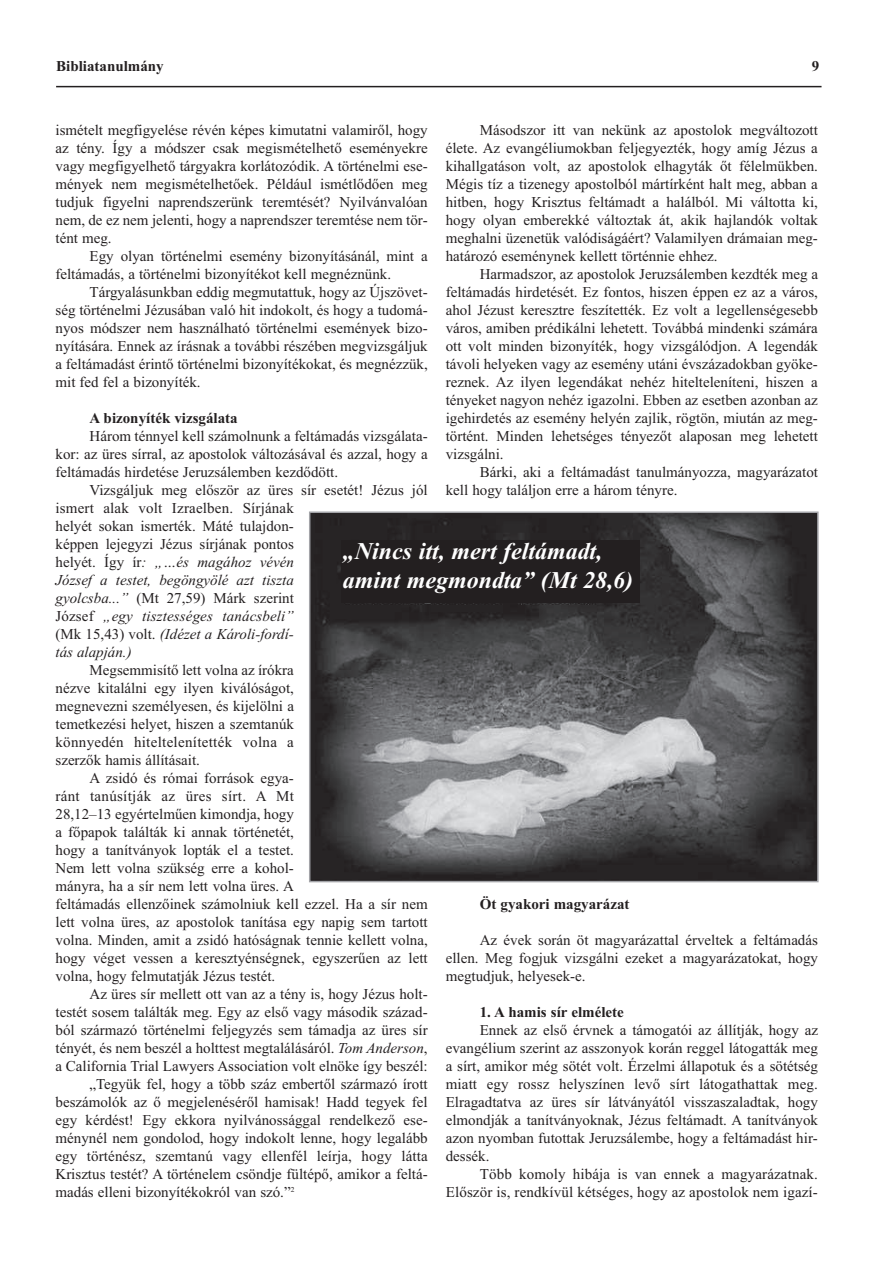
<style>
.page{position:relative;width:893px;height:1263px;background:#fff}
.page>*{position:absolute;margin:0;border:0;box-sizing:border-box;transform-origin:0 0}
.t1{font:italic 700 24px/28.8px "Times New Roman";color:#fff}
.t2{font:15px/18px "Times New Roman";color:#231f20;text-align:justify}
.t3{font:700 15px "Times New Roman";color:#231f20}
.s1{font-style:italic}
</style>
<div class="page">
<hr style="left:56px;top:86px;width:765px;height:1px;background:#231f20">
<img style="left:312px;top:514px;width:504px;height:365px">
<div style="left:309px;top:511px;width:510px;height:371px;border:2px solid #a3a4a8"></div>
<div style="left:341px;top:541px;width:298px;height:62px;background:#231f20"></div>
<p class="t3" style="left:56px;top:57px;width:109px">Bibliatanulmány</p>
<p class="t3" style="left:812px;top:57px;width:9px">9</p>
<p class="t2" style="left:56px;top:121px;width:374px">ismételt megfigyelése révén képes kimutatni valamiről, hogy az tény. Így a módszer csak megismételhető eseményekre vagy megfigyelhető tárgyakra korlátozódik. A történelmi ese&shy;mények nem megismételhetőek. Például ismétlődően meg tudjuk figyelni naprendszerünk teremtését? Nyilvánvalóan nem, de ez nem jelenti, hogy a naprendszer teremtése nem tör&shy;tént meg.</p>
<p class="t2" style="left:56px;top:247px;width:374px;text-indent:34px">Egy olyan történelmi esemény bizonyításánál, mint a feltámadás, a történelmi bizonyítékot kell megnéznünk.</p>
<p class="t2" style="left:56px;top:283px;width:374px;text-indent:34px">Tárgyalásunkban eddig megmutattuk, hogy az Újszövet&shy;ség történelmi Jézusában való hit indokolt, és hogy a tudomá&shy;nyos módszer nem használható történelmi események bizo&shy;nyítására. Ennek az írásnak a további részében megvizsgáljuk a feltámadást érintő történelmi bizonyítékokat, és megnézzük, mit fed fel a bizonyíték.</p>
<p class="t3" style="left:90px;top:409px;width:150px">A bizonyíték vizsgálata</p>
<p class="t2" style="left:56px;top:427px;width:374px;text-indent:34px">Három ténnyel kell számolnunk a feltámadás vizsgálata&shy;kor: az üres sírral, az apostolok változásával és azzal, hogy a feltámadás hirdetése Jeruzsálemben kezdődött.</p>
<p class="t2" style="left:56px;top:481px;width:374px;text-align:left;text-indent:34px">Vizsgáljuk meg először az üres sír esetét! Jézus jól ismert alak volt Izraelben. Sírjának<br>helyét sokan ismerték. Máté tulajdon-<br>képpen lejegyzi Jézus sírjának pontos<br>helyét. Így ír<span class="s1">: „…és magához vévén<br>József a testet, begöngyölé azt tiszta<br>gyolcsba...”</span> (Mt 27,59) Márk szerint<br>József <span class="s1">„egy tisztességes tanácsbeli”<br></span>(Mk 15,43) volt. <span class="s1">(Idézet a Károli-fordí-<br>tás alapján.)</span></p>
<p class="t2" style="left:56px;top:661px;width:240px;text-indent:34px">Megsemmisítő lett volna az írókra nézve kitalálni egy ilyen kiválóságot, megnevezni személyesen, és kijelölni a temetkezési helyet, hiszen a szemtanúk könnyedén hiteltelenítették volna a szerzők hamis állításait.</p>
<p class="t2" style="left:56px;top:769px;width:374px;text-align:left;text-indent:34px">A zsidó és római források egya-<br>ránt tanúsítják az üres sírt. A Mt<br>28,12–13 egyértelműen kimondja, hogy<br>a főpapok találták ki annak történetét,<br>hogy a tanítványok lopták el a testet.<br>Nem lett volna szükség erre a kohol-<br>mányra, ha a sír nem lett volna üres. A<br>feltámadás ellenzőinek számolniuk kell ezzel. Ha a sír nem lett volna üres, az apostolok tanítása egy napig sem tartott volna. Minden, amit a zsidó hatóságnak tennie kellett volna, hogy véget vessen a keresztyénségnek, egyszerűen az lett volna, hogy felmutatják Jézus testét.</p>
<p class="t2" style="left:90px;top:985px;width:340px">Az üres sír mellett ott van az a tény is, hogy Jézus holt-</p>
<p class="t2" style="left:56px;top:1003px;width:374px">testét sosem találták meg. Egy az első vagy második század-</p>
<p class="t2" style="left:56px;top:1021px;width:374px">ból származó történelmi feljegyzés sem támadja az üres sír</p>
<p class="t2" style="left:56px;top:1039px;width:374px">tényét, és nem beszél a holttest megtalálásáról. <span class="s1">Tom Anderson</span>,</p>
<p class="t2" style="left:56px;top:1057px;width:374px">a California Trial Lawyers Association volt elnöke így beszél:</p>
<p class="t2" style="left:90px;top:1075px;width:340px">„Tegyük fel, hogy a több száz embertől származó írott</p>
<p class="t2" style="left:56px;top:1093px;width:374px">beszámolók az ő megjelenéséről hamisak! Hadd tegyek fel</p>
<p class="t2" style="left:56px;top:1111px;width:374px">egy kérdést! Egy ekkora nyilvánossággal rendelkező ese-</p>
<p class="t2" style="left:56px;top:1129px;width:374px">ménynél nem gondolod, hogy indokolt lenne, hogy legalább</p>
<p class="t2" style="left:56px;top:1147px;width:374px">egy történész, szemtanú vagy ellenfél leírja, hogy látta</p>
<p class="t2" style="left:56px;top:1165px;width:374px">Krisztus testét? A történelem csöndje fültépő, amikor a feltá-</p>
<p class="t2" style="left:56px;top:1183px;width:240px">madás elleni bizonyítékokról van szó.”<sup>2</sup></p>
<p class="t2" style="left:446px;top:121px;width:374px;text-indent:34px">Másodszor itt van nekünk az apostolok megváltozott élete. Az evangéliumokban feljegyezték, hogy amíg Jézus a kihallgatáson volt, az apostolok elhagyták őt félelmükben.<br>Mégis tíz a tizenegy apostolból mártírként halt meg, abban a hitben, hogy Krisztus feltámadt a halálból. Mi váltotta ki, hogy olyan emberekké változtak át, akik hajlandók voltak meghalni üzenetük valódiságáért? Valamilyen drámaian meg&shy;határozó eseménynek kellett történnie ehhez.</p>
<p class="t2" style="left:446px;top:265px;width:374px;text-indent:34px">Harmadszor, az apostolok Jeruzsálemben kezdték meg a feltámadás hirdetését. Ez fontos, hiszen éppen ez az a város, ahol Jézust keresztre feszítették. Ez volt a legellenségesebb város, amiben prédikálni lehetett. Továbbá mindenki számára ott volt minden bizonyíték, hogy vizsgálódjon. A legendák távoli helyeken vagy az esemény utáni évszázadokban gyöke&shy;reznek. Az ilyen legendákat nehéz hitelteleníteni, hiszen a tényeket nagyon nehéz igazolni. Ebben az esetben azonban az igehirdetés az esemény helyén zajlik, rögtön, miután az meg&shy;történt. Minden lehetséges tényezőt alaposan meg lehetett vizsgálni.</p>
<p class="t2" style="left:446px;top:463px;width:374px;text-indent:34px">Bárki, aki a feltámadást tanulmányozza, magyarázatot kell hogy találjon erre a három tényre.</p>
<h1 class="t1" style="left:343px;top:536px;width:295px">„Nincs itt, mert feltámadt, amint megmondta” (Mt 28,6)</h1>
<p class="t3" style="left:480px;top:895px;width:151px">Öt gyakori magyarázat</p>
<p class="t2" style="left:446px;top:931px;width:374px;text-indent:34px">Az évek során öt magyarázattal érveltek a feltámadás ellen. Meg fogjuk vizsgálni ezeket a magyarázatokat, hogy megtudjuk, helyesek-e.</p>
<p class="t3" style="left:480px;top:1003px;width:146px">1. A hamis sír elmélete</p>
<p class="t2" style="left:446px;top:1021px;width:374px;text-indent:34px">Ennek az első érvnek a támogatói az állítják, hogy az evangélium szerint az asszonyok korán reggel látogatták meg a sírt, amikor még sötét volt. Érzelmi állapotuk és a sötétség miatt egy rossz helyszínen levő sírt látogathattak meg.<br>Elragadtatva az üres sír látványától visszaszaladtak, hogy elmondják a tanítványoknak, Jézus feltámadt. A tanítványok azon nyomban futottak Jeruzsálembe, hogy a feltámadást hir&shy;dessék.</p>
<p class="t2" style="left:446px;top:1165px;width:374px;text-align:right">Több komoly hibája is van ennek a magyarázatnak.<br>Először is, rendkívül kétséges, hogy az apostolok nem igazí-</p>
</div>
